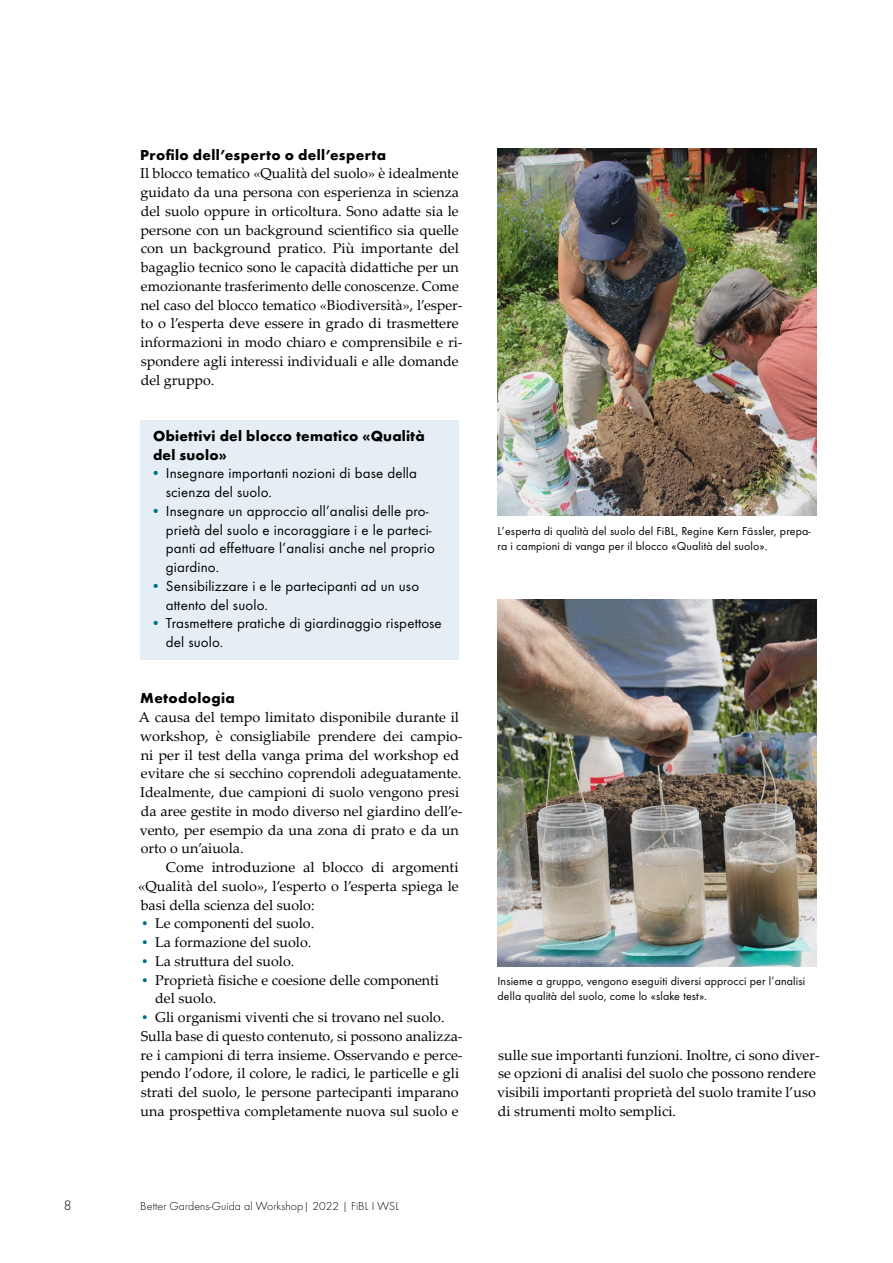
<style>
.page{position:relative;width:893px;height:1263px;background:#fff}
.page>*{position:absolute;margin:0;border:0;box-sizing:border-box;transform-origin:0 0}
.t1{font:15px/18.8px "Function Pro";letter-spacing:.01em;color:#000}
.t2{font:700 15px/18.8px "Function Pro";letter-spacing:.02em;color:#000}
.t3{font:14.25px/18.8px "Palatino Linotype";color:#000}
.t4{font:300 14.25px "Function Pro";color:#000}
.t5{font:12px/15px "Function Pro";letter-spacing:.01em;color:#000}
.t6{font:300 12px "Function Pro";letter-spacing:.005em;color:#000}
.s1{font-weight:500;color:#006d8d}
.s2{font-family:"Function Pro";font-weight:500;color:#006d8d}
</style>
<div class="page">
<div style="left:140px;top:420px;width:319px;height:52px;background:#e4eef4"></div>
<div style="left:140px;top:457px;width:319px;height:53px;background:#e4eef4"></div>
<div style="left:140px;top:495px;width:319px;height:90px;background:#e4eef4"></div>
<div style="left:140px;top:570px;width:319px;height:52px;background:#e4eef4"></div>
<div style="left:140px;top:607px;width:319px;height:53px;background:#e4eef4"></div>
<img style="left:497px;top:149px;width:319px;height:366px">
<img style="left:497px;top:600px;width:319px;height:366px">
<p class="t2" style="left:140px;top:145px;width:247px">Profilo dell’esperto o dell’esperta</p>
<p class="t3" style="left:140px;top:164px;width:324px">Il blocco tematico «Qualità del suolo» è idealmente guidato da una persona con esperienza in scienza del suolo oppure in orticoltura. Sono adatte sia le persone con un background scientifico sia quelle con un background pratico. Più importante del bagaglio tecnico sono le capacità didattiche per un emozionante trasferimento delle conoscenze. Come nel caso del blocco tematico «Biodiversità», l’esper&shy;to o l’esperta deve essere in grado di trasmettere informazioni in modo chiaro e comprensibile e ri&shy;spondere agli interessi individuali e alle domande del gruppo.</p>
<p class="t2" style="left:153px;top:426px;width:273px">Obiettivi del blocco tematico «Qualità del suolo»</p>
<p class="t1" style="left:166px;top:464px;width:253px;text-indent:-15px"><span class="s1">•</span> Insegnare importanti nozioni di base della scienza del suolo.</p>
<p class="t1" style="left:166px;top:501px;width:271px;text-indent:-15px"><span class="s1">•</span> Insegnare un approccio all’analisi delle pro&shy;prietà del suolo e incoraggiare i e le parteci&shy;panti ad effettuare l’analisi anche nel proprio giardino.</p>
<p class="t1" style="left:166px;top:576px;width:255px;text-indent:-15px"><span class="s1">•</span> Sensibilizzare i e le partecipanti ad un uso attento del suolo.</p>
<p class="t1" style="left:166px;top:614px;width:277px;text-indent:-15px"><span class="s1">•</span> Trasmettere pratiche di giardinaggio rispettose del suolo.</p>
<p class="t2" style="left:140px;top:689px;width:96px">Metodologia</p>
<p class="t3" style="left:139px;top:707px;width:325px">A causa del tempo limitato disponibile durante il workshop, è consigliabile prendere dei campio&shy;ni per il test della vanga prima del workshop ed evitare che si secchino coprendoli adeguatamente.<br>Idealmente, due campioni di suolo vengono presi da aree gestite in modo diverso nel giardino dell’e&shy;vento, per esempio da una zona di prato e da un orto o un’aiuola.</p>
<p class="t3" style="left:138px;top:857px;width:322px;text-align:justify;text-indent:28px">Come introduzione al blocco di argomenti «Qualità del suolo», l’esperto o l’esperta spiega le basi della scienza del suolo:</p>
<p class="t3" style="left:140px;top:914px;width:175px"><span class="s2">•</span> Le componenti del suolo.</p>
<p class="t3" style="left:140px;top:932px;width:173px"><span class="s2">•</span> La formazione del suolo.</p>
<p class="t3" style="left:140px;top:951px;width:156px"><span class="s2">•</span> La struttura del suolo.</p>
<p class="t3" style="left:155px;top:970px;width:285px;text-indent:-15px"><span class="s2">•</span> Proprietà fisiche e coesione delle componenti del suolo.</p>
<p class="t3" style="left:140px;top:1007px;width:324px"><span class="s2">•</span> Gli organismi viventi che si trovano nel suolo.<br>Sulla base di questo contenuto, si possono analizza&shy;re i campioni di terra insieme. Osservando e perce&shy;pendo l’odore, il colore, le radici, le particelle e gli strati del suolo, le persone partecipanti imparano una prospettiva completamente nuova sul suolo e</p>
<p class="t4" style="left:64px;top:1197px;width:9px">8</p>
<p class="t6" style="left:140px;top:1199px;width:260px">Better Gardens-Guida al Workshop| 2022 | FiBL I WSL</p>
<p class="t5" style="left:497px;top:523px;width:315px">L’esperta di qualità del suolo del FiBL, Regine Kern Fässler, prepa&shy;ra i campioni di vanga per il blocco «Qualità del suolo».</p>
<p class="t5" style="left:497px;top:973px;width:309px">Insieme a gruppo, vengono eseguiti diversi approcci per l’analisi della qualità del suolo, come lo «slake test».</p>
<p class="t3" style="left:497px;top:1045px;width:324px">sulle sue importanti funzioni. Inoltre, ci sono diver&shy;se opzioni di analisi del suolo che possono rendere visibili importanti proprietà del suolo tramite l’uso di strumenti molto semplici.</p>
</div>
